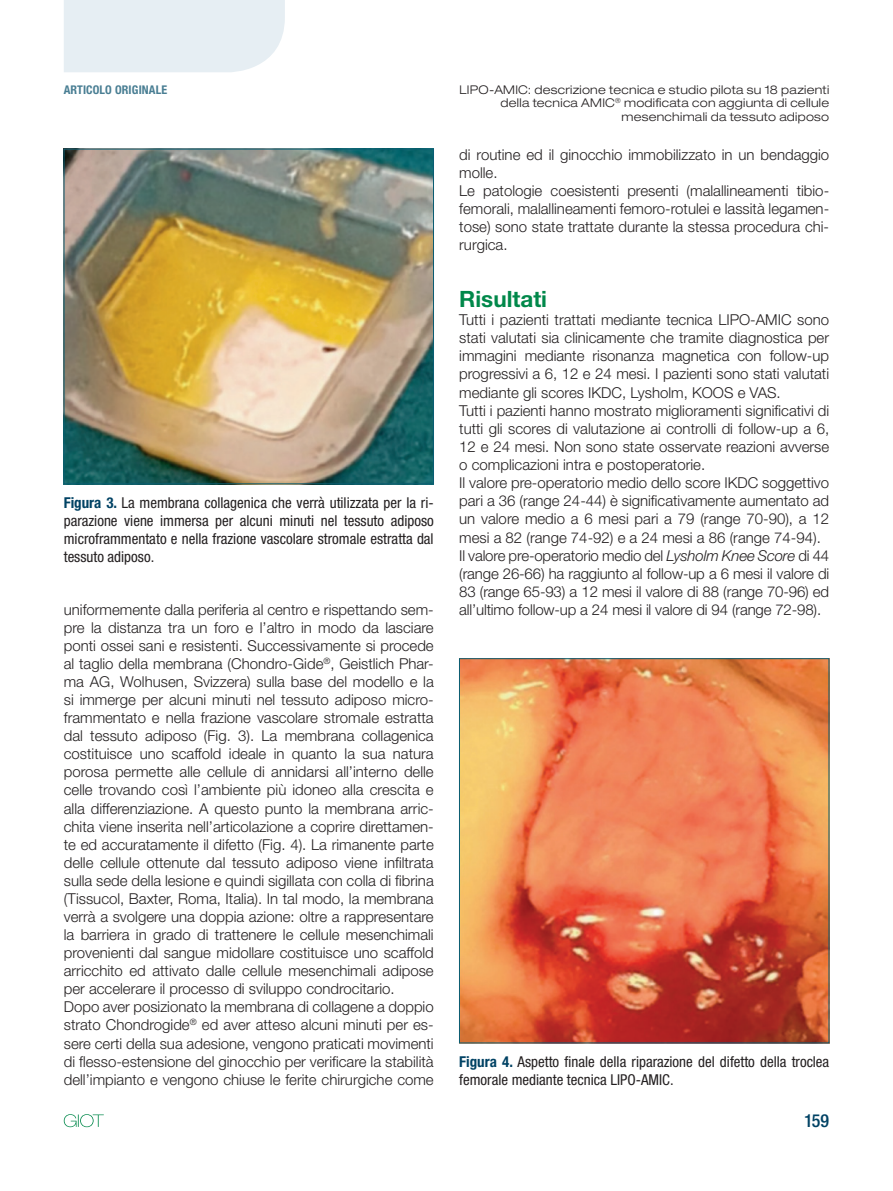
<style>
.page{position:relative;width:893px;height:1191px;background:#fff}
.page>*{position:absolute;margin:0;border:0;box-sizing:border-box;transform-origin:0 0}
.t1{font:700 22.5px "Helvetica Neue LT Std";color:#00884a}
.t2{font:500 condensed 18px "Helvetica Neue LT Std";color:#004264}
.t3{font:300 15px/18px "Helvetica Neue LT Std";color:#231f20}
.t4{font:condensed 15px/18px "Helvetica Neue LT Std";color:#231f20;text-align:justify}
.t5{font:300 expanded 12px/13.5px "Helvetica Neue LT Std";letter-spacing:.025em;color:#231f20;text-align:right}
.t6{font:700 condensed 12px "Helvetica Neue LT Std";letter-spacing:.01em;color:#497e93}
.s1{font-weight:700;color:#004264}
.s2{font-style:italic}
</style>
<div class="page">
<div style="left:64px;top:0;width:221px;height:72px;background:#e6eef3"></div>
<svg style="left:64px;top:1114px;width:40px;height:13px"></svg>
<img style="left:66px;top:151px;width:366px;height:331px">
<div style="left:64px;top:149px;width:370px;height:335px;border:1px solid #0a5d73"></div>
<img style="left:461px;top:660px;width:366px;height:381px">
<div style="left:459px;top:658px;width:370px;height:385px;border:1px solid #0a5d73"></div>
<p class="t6" style="left:64px;top:82px;width:105px">ARTICOLO ORIGINALE</p>
<p class="t5" style="left:460px;top:82px;width:371px">LIPO-AMIC: descrizione tecnica e studio pilota su 18 pazienti della tecnica AMIC<sup>®</sup> modificata con aggiunta di cellule mesenchimali da tessuto adiposo</p>
<p class="t4" style="left:64px;top:493px;width:371px"><span class="s1">Figura 3.</span> La membrana collagenica che verrà utilizzata per la ri&shy;parazione viene immersa per alcuni minuti nel tessuto adiposo microframmentato e nella frazione vascolare stromale estratta dal tessuto adiposo.</p>
<p class="t3" style="left:459px;top:145px;width:371px">di routine ed il ginocchio immobilizzato in un bendaggio molle.<br>Le patologie coesistenti presenti (malallineamenti tibio&shy;femorali, malallineamenti femoro-rotulei e lassità legamen&shy;tose) sono state trattate durante la stessa procedura chi&shy;rurgica.</p>
<h1 class="t1" style="left:459px;top:285px;width:89px">Risultati</h1>
<p class="t3" style="left:459px;top:310px;width:371px">Tutti i pazienti trattati mediante tecnica LIPO-AMIC sono stati valutati sia clinicamente che tramite diagnostica per immagini mediante risonanza magnetica con follow-up progressivi a 6, 12 e 24 mesi. I pazienti sono stati valutati mediante gli scores IKDC, Lysholm, KOOS e VAS.<br>Tutti i pazienti hanno mostrato miglioramenti significativi di tutti gli scores di valutazione ai controlli di follow-up a 6, 12 e 24 mesi. Non sono state osservate reazioni avverse o complicazioni intra e postoperatorie.<br>Il valore pre-operatorio medio dello score IKDC soggettivo pari a 36 (range 24-44) è significativamente aumentato ad un valore medio a 6 mesi pari a 79 (range 70-90), a 12 mesi a 82 (range 74-92) e a 24 mesi a 86 (range 74-94).<br>Il valore pre-operatorio medio del <span class="s2">Lysholm Knee Score</span> di 44 (range 26-66) ha raggiunto al follow-up a 6 mesi il valore di 83 (range 65-93) a 12 mesi il valore di 88 (range 70-96) ed</p>
<p class="t3" style="left:64px;top:600px;width:371px">uniformemente dalla periferia al centro e rispettando sem-</p>
<p class="t3" style="left:459px;top:600px;width:363px">all’ultimo follow-up a 24 mesi il valore di 94 (range 72-98).</p>
<p class="t3" style="left:64px;top:618px;width:371px">pre la distanza tra un foro e l’altro in modo da lasciare ponti ossei sani e resistenti. Successivamente si procede al taglio della membrana (Chondro-Gide<sup>®</sup>, Geistlich Phar&shy;ma AG, Wolhusen, Svizzera) sulla base del modello e la si immerge per alcuni minuti nel tessuto adiposo micro&shy;frammentato e nella frazione vascolare stromale estratta dal tessuto adiposo (Fig. 3). La membrana collagenica costituisce uno scaffold ideale in quanto la sua natura porosa permette alle cellule di annidarsi all’interno delle celle trovando così l’ambiente più idoneo alla crescita e alla differenziazione. A questo punto la membrana arric&shy;chita viene inserita nell’articolazione a coprire direttamen&shy;te ed accuratamente il difetto (Fig. 4). La rimanente parte delle cellule ottenute dal tessuto adiposo viene infiltrata sulla sede della lesione e quindi sigillata con colla di fibrina (Tissucol, Baxter, Roma, Italia). In tal modo, la membrana verrà a svolgere una doppia azione: oltre a rappresentare la barriera in grado di trattenere le cellule mesenchimali provenienti dal sangue midollare costituisce uno scaffold arricchito ed attivato dalle cellule mesenchimali adipose per accelerare il processo di sviluppo condrocitario.<br>Dopo aver posizionato la membrana di collagene a doppio strato Chondrogide<sup>®</sup> ed aver atteso alcuni minuti per es&shy;sere certi della sua adesione, vengono praticati movimenti di flesso-estensione del ginocchio per verificare la stabilità dell’impianto e vengono chiuse le ferite chirurgiche come</p>
<p class="t4" style="left:459px;top:1052px;width:371px"><span class="s1">Figura 4.</span> Aspetto finale della riparazione del difetto della troclea femorale mediante tecnica LIPO-AMIC.</p>
<p class="t2" style="left:804px;top:1110px;width:27px">159</p>
</div>
